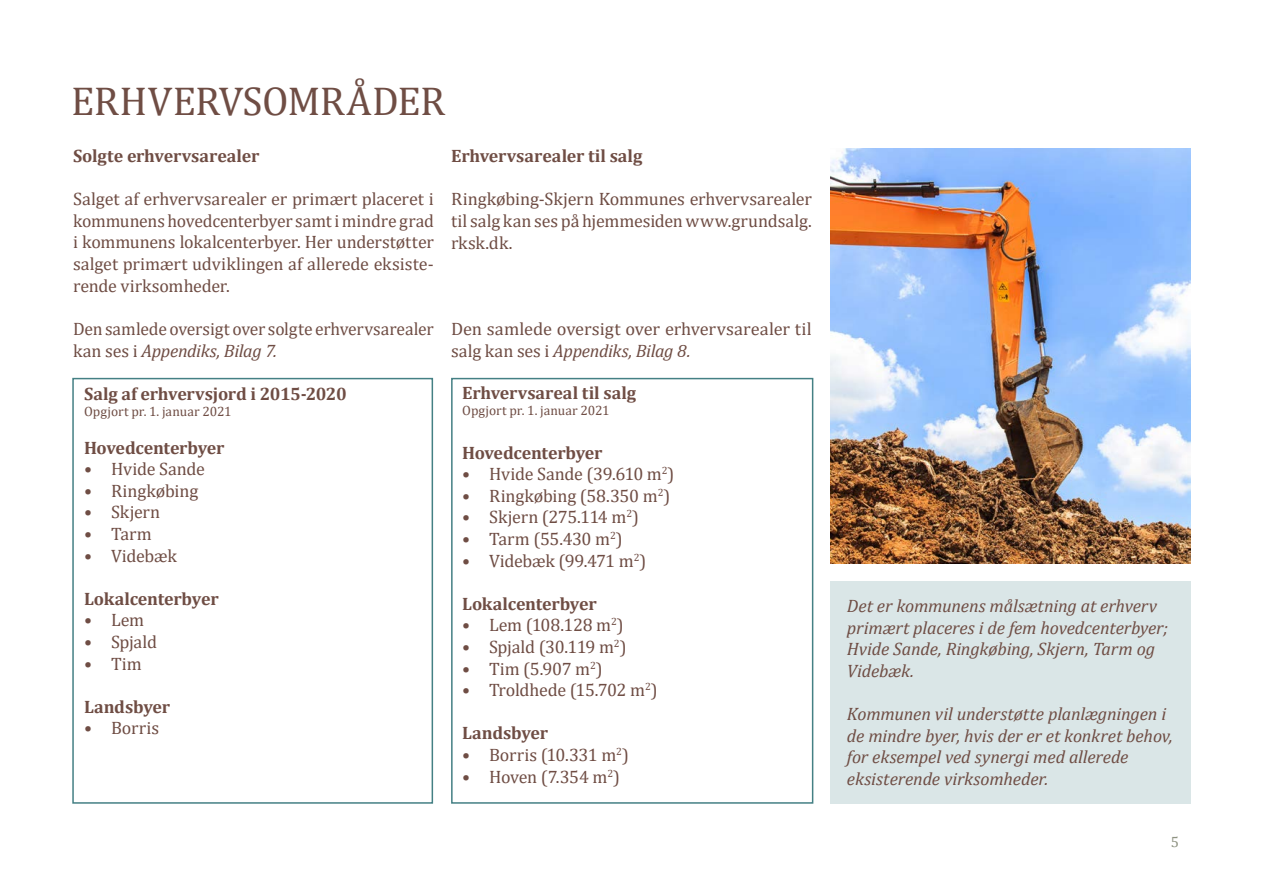
<style>
.page{position:relative;width:1263px;height:893px;background:#fff}
.page>*{position:absolute;margin:0;border:0;box-sizing:border-box;transform-origin:0 0}
.Overskrift{font:40.5px "Cambria";letter-spacing:-.015em;color:#6f4d44}
.Brødtekst{font:18px/21.6px "Cambria";letter-spacing:-.01em;color:#6f4d44;text-align:justify}
.Manchet{font:italic 18px/21.6px "Cambria";letter-spacing:-.01em;color:#6f4d44}
.Brødtekst-2{font:700 18px "Cambria";letter-spacing:-.015em;color:#6f4d44}
.t1{font:15px "Cambria";color:#8f9382}
.Brødtekst-3{font:13.5px "Cambria";letter-spacing:-.005em;color:#6f4d44}
.s1{font-style:italic}
</style>
<div class="page">
<div style="left:72px;top:378px;width:361px;height:426px;border:2px solid #448084"></div>
<div style="left:830px;top:581px;width:361px;height:223px;background:#dae6e7"></div>
<div style="left:451px;top:378px;width:362px;height:426px;border:2px solid #448084"></div>
<img style="left:830px;top:148px;width:360px;height:416px">
<p class="Overskrift" style="left:71px;top:77px;width:376px">ERHVERVSOMRÅDER</p>
<p class="Brødtekst-2" style="left:73px;top:143px;width:188px">Solgte erhvervsarealer</p>
<p class="Brødtekst" style="left:73px;top:188px;width:362px">Salget af erhvervsarealer er primært placeret i kommunens hovedcenterbyer samt i mindre grad i kommunens lokalcenterbyer. Her understøtter salget primært udviklingen af allerede eksiste&shy;rende virksomheder.</p>
<p class="Brødtekst" style="left:73px;top:318px;width:362px">Den samlede oversigt over solgte erhvervsarealer kan ses i <span class="s1">Appendiks, Bilag 7.</span></p>
<p class="Brødtekst-2" style="left:84px;top:381px;width:264px">Salg af erhvervsjord i 2015-2020</p>
<p class="Brødtekst-3" style="left:84px;top:403px;width:149px">Opgjort pr. 1. januar 2021</p>
<p class="Brødtekst-2" style="left:84px;top:435px;width:142px">Hovedcenterbyer</p>
<p class="Brødtekst" style="left:84px;top:458px;width:122px">• Hvide Sande</p>
<p class="Brødtekst" style="left:84px;top:480px;width:116px">• Ringkøbing</p>
<p class="Brødtekst" style="left:84px;top:501px;width:78px">• Skjern</p>
<p class="Brødtekst" style="left:84px;top:523px;width:69px">• Tarm</p>
<p class="Brødtekst" style="left:84px;top:545px;width:94px">• Videbæk</p>
<p class="Brødtekst-2" style="left:84px;top:586px;width:136px">Lokalcenterbyer</p>
<p class="Brødtekst" style="left:84px;top:609px;width:62px">• Lem</p>
<p class="Brødtekst" style="left:84px;top:631px;width:74px">• Spjald</p>
<p class="Brødtekst" style="left:84px;top:653px;width:59px">• Tim</p>
<p class="Brødtekst-2" style="left:84px;top:694px;width:88px">Landsbyer</p>
<p class="Brødtekst" style="left:84px;top:717px;width:77px">• Borris</p>
<p class="Brødtekst-2" style="left:451px;top:143px;width:193px">Erhvervsarealer til salg</p>
<p class="Brødtekst" style="left:451px;top:188px;width:362px">Ringkøbing-Skjern Kommunes erhvervsarealer til salg kan ses på hjemmesiden www.grundsalg. rksk.dk.</p>
<p class="Brødtekst" style="left:451px;top:318px;width:362px">Den samlede oversigt over erhvervsarealer til salg kan ses i <span class="s1">Appendiks, Bilag 8.</span></p>
<p class="Brødtekst-2" style="left:462px;top:380px;width:176px">Erhvervsareal til salg</p>
<p class="Brødtekst-3" style="left:462px;top:403px;width:149px">Opgjort pr. 1. januar 2021</p>
<p class="Brødtekst-2" style="left:462px;top:440px;width:142px">Hovedcenterbyer</p>
<p class="Brødtekst" style="left:462px;top:463px;width:214px">• Hvide Sande (39.610 m<sup>2</sup>)</p>
<p class="Brødtekst" style="left:462px;top:485px;width:210px">• Ringkøbing (58.350 m<sup>2</sup>)</p>
<p class="Brødtekst" style="left:462px;top:506px;width:178px">• Skjern (275.114 m<sup>2</sup>)</p>
<p class="Brødtekst" style="left:462px;top:528px;width:162px">• Tarm (55.430 m<sup>2</sup>)</p>
<p class="Brødtekst" style="left:462px;top:550px;width:186px">• Videbæk (99.471 m<sup>2</sup>)</p>
<p class="Brødtekst-2" style="left:462px;top:591px;width:136px">Lokalcenterbyer</p>
<p class="Brødtekst" style="left:462px;top:614px;width:163px">• Lem (108.128 m<sup>2</sup>)</p>
<p class="Brødtekst" style="left:462px;top:636px;width:166px">• Spjald (30.119 m<sup>2</sup>)</p>
<p class="Brødtekst" style="left:462px;top:658px;width:142px">• Tim (5.907 m<sup>2</sup>)</p>
<p class="Brødtekst" style="left:462px;top:679px;width:197px">• Troldhede (15.702 m<sup>2</sup>)</p>
<p class="Brødtekst-2" style="left:462px;top:720px;width:88px">Landsbyer</p>
<p class="Brødtekst" style="left:462px;top:744px;width:168px">• Borris (10.331 m<sup>2</sup>)</p>
<p class="Brødtekst" style="left:462px;top:766px;width:159px">• Hoven (7.354 m<sup>2</sup>)</p>
<p class="Manchet" style="left:847px;top:594px;width:323px">Det er kommunens målsætning at erhverv primært placeres i de fem hovedcenterbyer; Hvide Sande, Ringkøbing, Skjern, Tarm og Videbæk.</p>
<p class="Manchet" style="left:847px;top:702px;width:327px">Kommunen vil understøtte planlægningen i de mindre byer, hvis der er et konkret behov, for eksempel ved synergi med allerede eksisterende virksomheder.</p>
<p class="t1" style="left:1171px;top:833px;width:10px">5</p>
</div>
